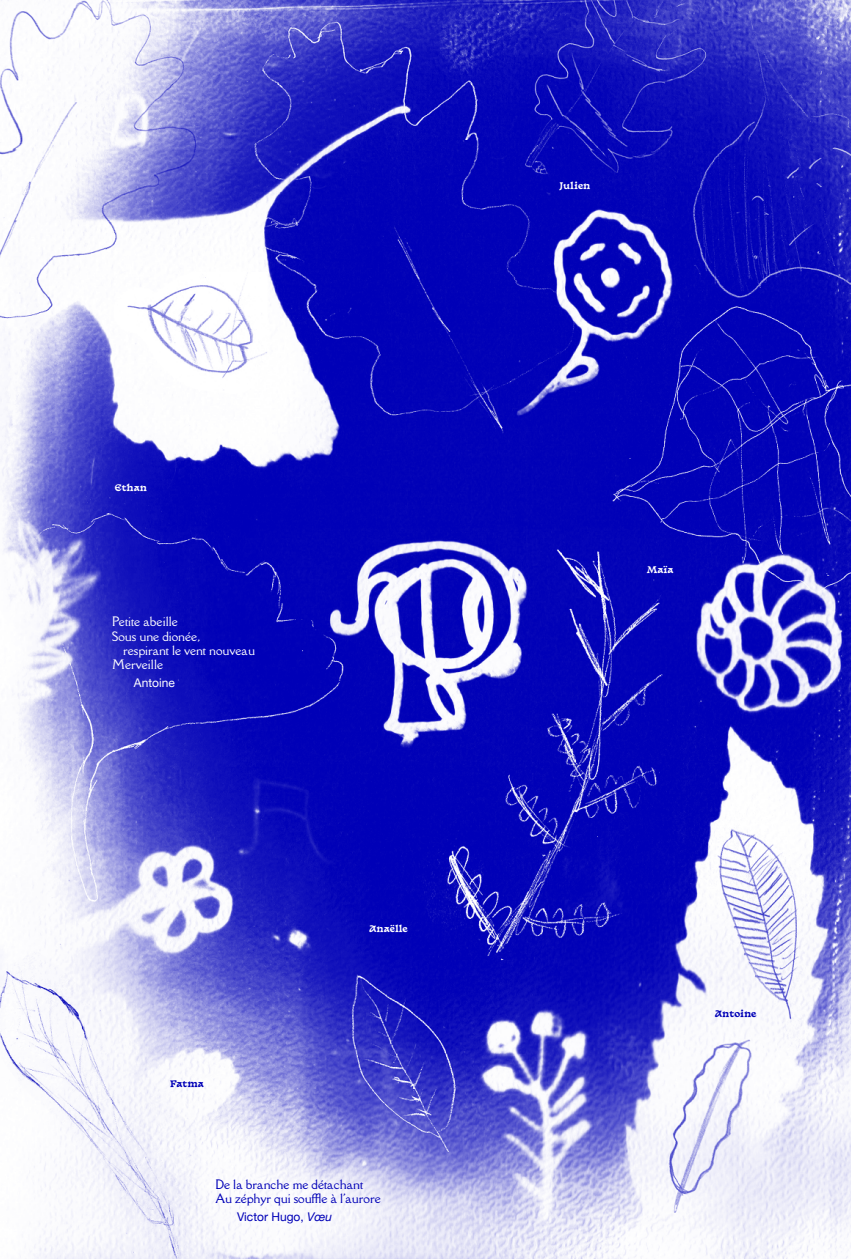
<style>
.page{position:relative;width:851px;height:1259px;background:#fff}
.page>*{position:absolute;margin:0;border:0;box-sizing:border-box;transform-origin:0 0}
.t1{font:12px "Della Respira";color:#fff}
.t2{font:12px/14.4px "Della Respira";color:#0000b7}
.t3{font:12px "Helvetica Neue";color:#0000b7}
.t4{font:12px "Helvetica Neue";color:#fff}
.t5{font:700 9px "Basteleur";color:#fff}
.t6{font:700 9px "Basteleur";color:#0000b7}
.s1{font-style:italic}
</style>
<div class="page">
<img style="left:0;top:0;width:850px;height:1259px">
<p class="t5" style="left:115px;top:480px;width:34px">Ethan</p>
<p class="t1" style="left:112px;top:613px;width:67px">Petite abeille</p>
<p class="t1" style="left:112px;top:627px;width:89px">Sous une dionée,</p>
<p class="t1" style="left:123px;top:642px;width:133px">respirant le vent nouveau</p>
<p class="t1" style="left:112px;top:656px;width:52px">Merveille</p>
<p class="t4" style="left:134px;top:674px;width:42px">Antoine</p>
<p class="t6" style="left:170px;top:1075px;width:36px">Fatma</p>
<p class="t5" style="left:369px;top:921px;width:40px">Anaëlle</p>
<p class="t2" style="left:215px;top:1177px;width:167px">De la branche me détachant<br>Au zéphyr qui souffle à l'aurore</p>
<p class="t3" style="left:237px;top:1207px;width:96px">Victor Hugo, <span class="s1">Vœu</span></p>
<p class="t5" style="left:559px;top:178px;width:33px">Julien</p>
<p class="t5" style="left:646px;top:562px;width:28px">Maïa</p>
<p class="t6" style="left:714px;top:1005px;width:43px">Antoine</p>
</div>
